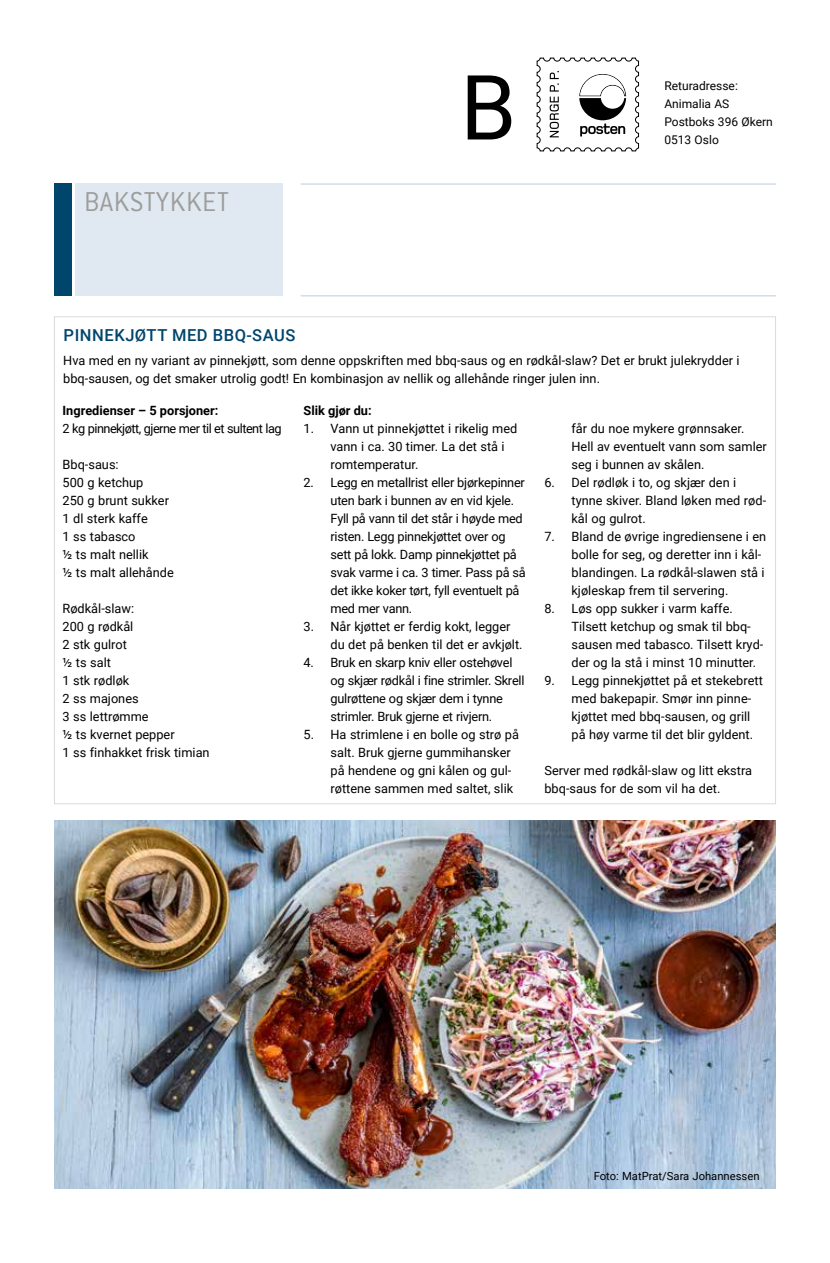
<style>
.page{position:relative;width:830px;height:1263px;background:#fff}
.page>*{position:absolute;margin:0;border:0;box-sizing:border-box;transform-origin:0 0}
.t1{font:30px "Conduit ITC Light";letter-spacing:.015em;color:#9d9d9c}
.t2{font:500 16.5px "Roboto";letter-spacing:.035em;color:#00456c}
.t3{font:12.75px/18px "Roboto";color:#000}
.t4{font:12.75px/18px "Roboto";letter-spacing:-.02em;color:#000}
.t5{font:12.75px "Roboto";letter-spacing:-.04em;color:#000}
.t6{font:700 12.75px "Roboto";color:#000}
.t7{font:12px/18px "Roboto";color:#000}
.t8{font:11.25px "Roboto";color:#000}
</style>
<div class="page">
<svg style="left:536px;top:57px;width:103px;height:95px"></svg>
<svg style="left:467px;top:75px;width:44px;height:64px"></svg>
<div style="left:75px;top:183px;width:207px;height:113px;background:#e0e8f1"></div>
<div style="left:54px;top:183px;width:17px;height:113px;background:#00456c"></div>
<hr style="left:300px;top:295px;width:475px;height:1px;background:#c2d1e1">
<hr style="left:300px;top:183px;width:475px;height:2px;background:#c2d1e1">
<img style="left:54px;top:821px;width:721px;height:367px">
<h1 class="t1" style="left:84px;top:183px;width:146px">BAKSTYKKET</h1>
<p class="t7" style="left:664px;top:76px;width:110px">Returadresse:<br>Animalia AS<br>Postboks 396 Økern<br>0513 Oslo</p>
<p class="t2" style="left:64px;top:324px;width:233px">PINNEKJØTT MED BBQ-SAUS</p>
<p class="t3" style="left:63px;top:351px;width:677px">Hva med en ny variant av pinnekjøtt, som denne oppskriften med bbq-saus og en rødkål-slaw? Det er brukt julekrydder i bbq-sausen, og det smaker utrolig godt! En kombinasjon av nellik og allehånde ringer julen inn.</p>
<p class="t6" style="left:63px;top:402px;width:157px">Ingredienser – 5 porsjoner:</p>
<p class="t5" style="left:63px;top:420px;width:220px">2 kg pinnekjøtt, gjerne mer til et sultent lag</p>
<p class="t3" style="left:63px;top:455px;width:113px">Bbq-saus:<br>500 g ketchup<br>250 g brunt sukker<br>1 dl sterk kaffe<br>1 ss tabasco<br>½ ts malt nellik<br>½ ts malt allehånde</p>
<p class="t3" style="left:63px;top:599px;width:148px">Rødkål-slaw:<br>200 g rødkål<br>2 stk gulrot<br>½ ts salt<br>1 stk rødløk<br>2 ss majones<br>3 ss lettrømme<br>½ ts kvernet pepper<br>1 ss finhakket frisk timian</p>
<p class="t6" style="left:303px;top:402px;width:70px">Slik gjør du:</p>
<p class="t3" style="left:330px;top:419px;width:188px;text-indent:-27px">1. Vann ut pinnekjøttet i rikelig med vann i ca. 30 timer. La det stå i romtemperatur.</p>
<p class="t4" style="left:330px;top:473px;width:197px;text-indent:-27px">2. Legg en metallrist eller bjørkepinner uten bark i bunnen av en vid kjele.<br>Fyll på vann til det står i høyde med risten. Legg pinnekjøttet over og sett på lokk. Damp pinnekjøttet på svak varme i ca. 3 timer. Pass på så det ikke koker tørt, fyll eventuelt på med mer vann.</p>
<p class="t3" style="left:330px;top:617px;width:193px;text-indent:-27px">3. Når kjøttet er ferdig kokt, legger du det på benken til det er avkjølt.</p>
<p class="t4" style="left:330px;top:653px;width:195px;text-indent:-27px">4. Bruk en skarp kniv eller ostehøvel og skjær rødkål i fine strimler. Skrell gulrøttene og skjær dem i tynne strimler. Bruk gjerne et rivjern.</p>
<p class="t3" style="left:330px;top:725px;width:190px;text-indent:-27px">5. Ha strimlene i en bolle og strø på salt. Bruk gjerne gummihansker på hendene og gni kålen og gul&shy;røttene sammen med saltet, slik</p>
<p class="t3" style="left:571px;top:419px;width:197px">får du noe mykere grønnsaker.<br>Hell av eventuelt vann som samler seg i bunnen av skålen.</p>
<p class="t3" style="left:571px;top:473px;width:196px;text-indent:-27px">6. Del rødløk i to, og skjær den i tynne skiver. Bland løken med rød&shy;kål og gulrot.</p>
<p class="t3" style="left:571px;top:527px;width:196px;text-indent:-27px">7. Bland de øvrige ingrediensene i en bolle for seg, og deretter inn i kål&shy;blandingen. La rødkål-slawen stå i kjøleskap frem til servering.</p>
<p class="t3" style="left:571px;top:599px;width:193px;text-indent:-27px">8. Løs opp sukker i varm kaffe.<br>Tilsett ketchup og smak til bbq&shy;sausen med tabasco. Tilsett kryd&shy;der og la stå i minst 10 minutter.</p>
<p class="t3" style="left:571px;top:671px;width:193px;text-indent:-27px">9. Legg pinnekjøttet på et stekebrett med bakepapir. Smør inn pinne&shy;kjøttet med bbq-sausen, og grill på høy varme til det blir gyldent.</p>
<p class="t3" style="left:544px;top:761px;width:209px">Server med rødkål-slaw og litt ekstra bbq-saus for de som vil ha det.</p>
<p class="t8" style="left:593px;top:1168px;width:167px">Foto: MatPrat/Sara Johannessen</p>
</div>
